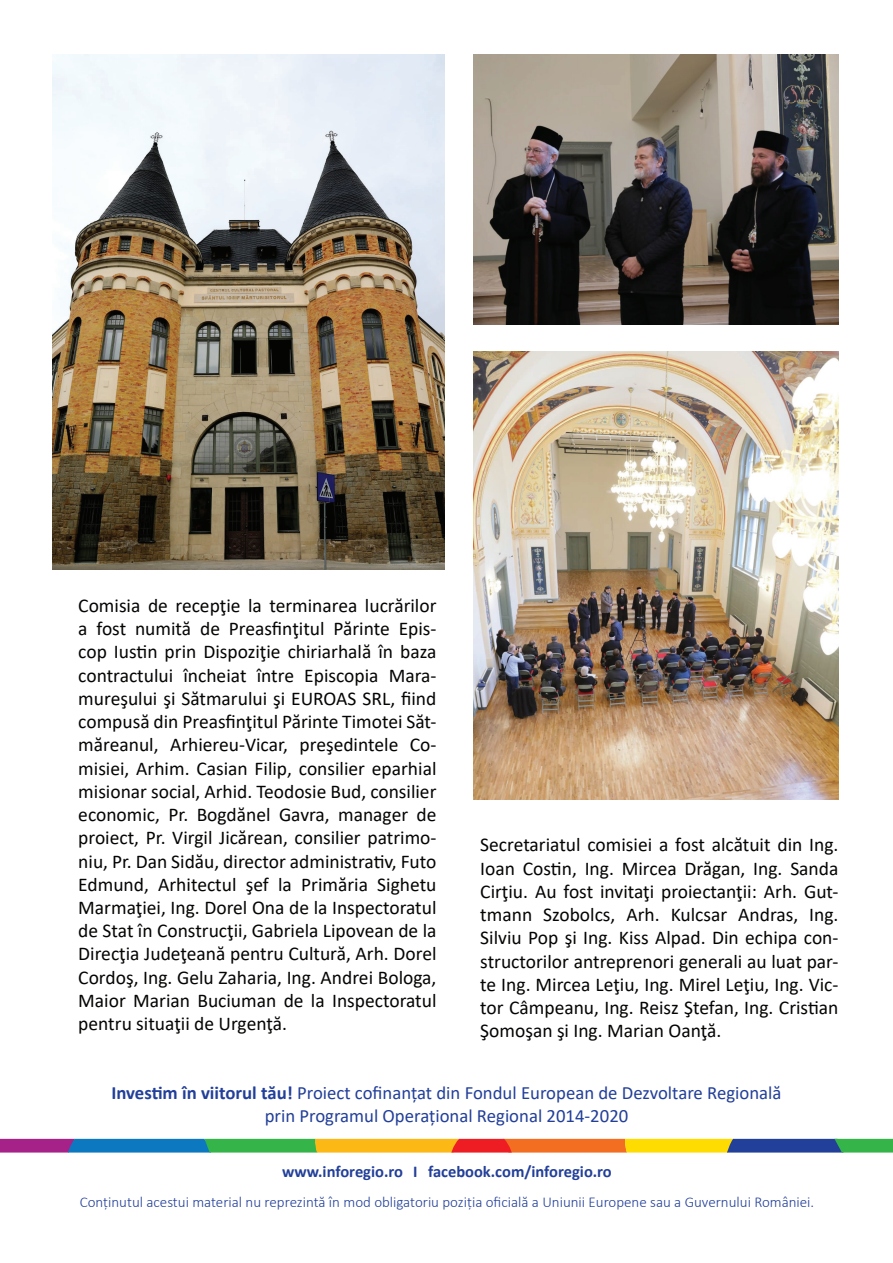
<style>
.page{position:relative;width:893px;height:1263px;background:#fff}
.page>*{position:absolute;margin:0;border:0;box-sizing:border-box;transform-origin:0 0}
.t1{font:19.5px/23.2px "Calibri";color:#040503;text-align:justify}
.t2{font:18.75px/22.5px "Calibri";color:#223f99;text-align:center}
.t3{font:700 16.5px "Calibri";color:#223f99}
.t4{font:300 15px "Calibri";color:#223f99}
.s1{font-weight:700}
</style>
<div class="page">
<svg style="left:0;top:1139px;width:893px;height:13px;background:#908451"></svg>
<img style="left:53px;top:54px;width:391px;height:516px">
<img style="left:474px;top:54px;width:365px;height:270px">
<img style="left:474px;top:352px;width:364px;height:448px">
<p class="t1" style="left:78px;top:593px;width:360px">Comisia de recepţie la terminarea lucrărilor a fost numită de Preasfinţitul Părinte Epis&shy;cop Iustin prin Dispoziţie chiriarhală în baza contractului încheiat între Episcopia Mara&shy;mureşului şi Sătmarului şi EUROAS SRL, fiind compusă din Preasfinţitul Părinte Timotei Săt&shy;măreanul, Arhiereu-Vicar, preşedintele Co&shy;misiei, Arhim. Casian Filip, consilier eparhial misionar social, Arhid. Teodosie Bud, consilier economic, Pr. Bogdănel Gavra, manager de proiect, Pr. Virgil Jicărean, consilier patrimo&shy;niu, Pr. Dan Sidău, director administrativ, Futo Edmund, Arhitectul şef la Primăria Sighetu Marmaţiei, Ing. Dorel Ona de la Inspectoratul de Stat în Construcţii, Gabriela Lipovean de la Direcţia Judeţeană pentru Cultură, Arh. Dorel Cordoş, Ing. Gelu Zaharia, Ing. Andrei Bologa, Maior Marian Buciuman de la Inspectoratul pentru situaţii de Urgenţă.</p>
<p class="t1" style="left:480px;top:833px;width:360px">Secretariatul comisiei a fost alcătuit din Ing.<br>Ioan Costin, Ing. Mircea Drăgan, Ing. Sanda Cirţiu. Au fost invitaţi proiectanţii: Arh. Gut&shy;tmann Szobolcs, Arh. Kulcsar Andras, Ing.<br>Silviu Pop şi Ing. Kiss Alpad. Din echipa con&shy;structorilor antreprenori generali au luat par&shy;te Ing. Mircea Leţiu, Ing. Mirel Leţiu, Ing. Vic&shy;tor Câmpeanu, Ing. Reisz Ştefan, Ing. Cristian Şomoşan şi Ing. Marian Oanţă.</p>
<p class="t2" style="left:111px;top:1081px;width:671px"><span class="s1">Investim în viitorul tău!</span> Proiect cofinanțat din Fondul European de Dezvoltare Regională prin Programul Operațional Regional 2014-2020</p>
<p class="t3" style="left:282px;top:1160px;width:331px">www.inforegio.ro I facebook.com/inforegio.ro</p>
<p class="t4" style="left:80px;top:1192px;width:736px">Conținutul acestui material nu reprezintă în mod obligatoriu poziția oficială a Uniunii Europene sau a Guvernului României.</p>
</div>
